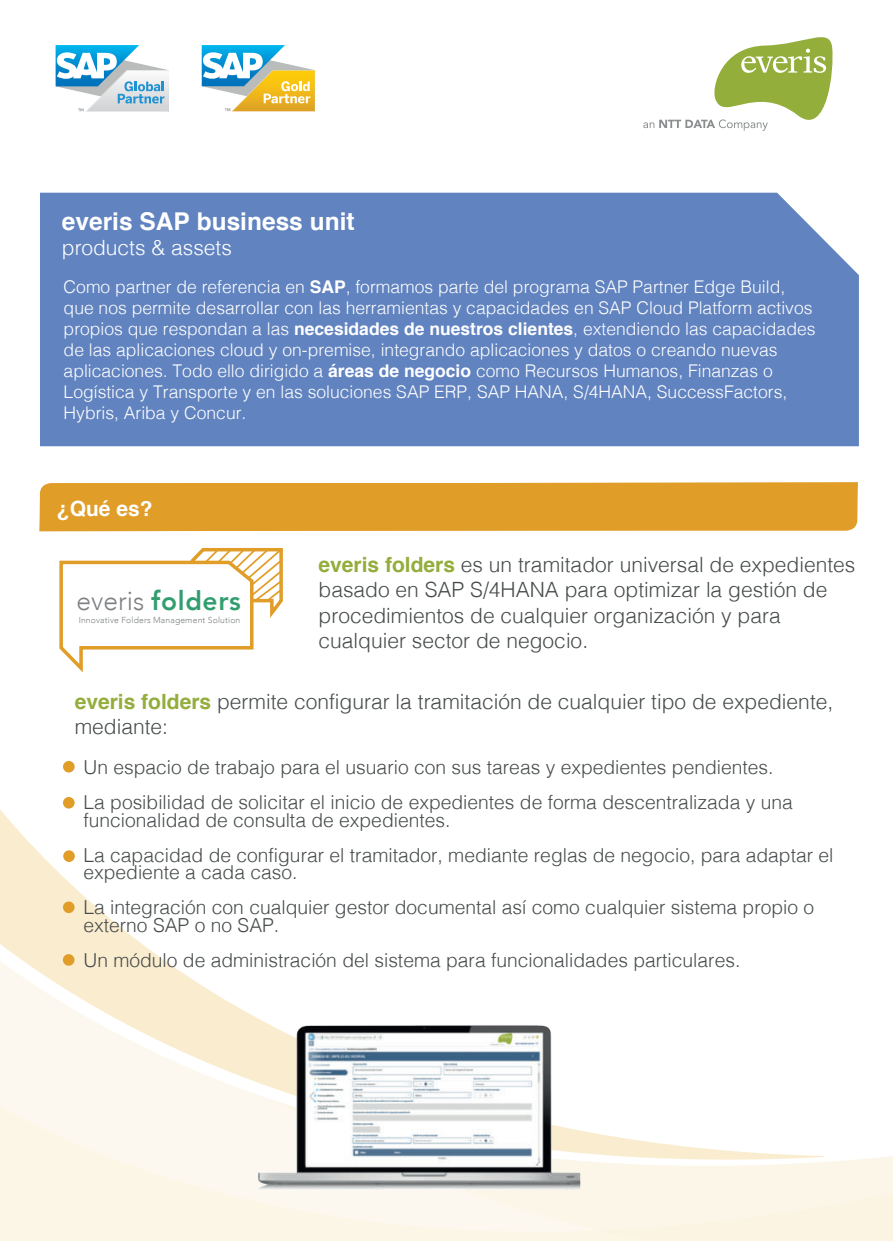
<style>
.page{position:relative;width:893px;height:1241px;background:#fff}
.page>*{position:absolute;margin:0;border:0;box-sizing:border-box;transform-origin:0 0}
.t1{font:800 26.6px "Avenir";letter-spacing:.025em;color:#329e70}
.t2{font:700 24.5px "Helvetica";color:#fff}
.t3{font:300 21px/25.2px "Helvetica";color:#474b4c}
.t4{font:300 21px "Helvetica";color:#fff}
.t5{font:700 21px "Helvetica";color:#fff}
.t6{font:300 19.25px/35px "Helvetica";color:#474b4c}
.t7{font:300 17.5px/21px "Helvetica";color:#fff}
.t8{font:300 8.75px "Avenir";letter-spacing:.015em;color:#7e8083}
.s1{font-weight:700}
.s2{font-weight:300;color:#7e8083}
.s3{font-weight:700;color:#94ad3b}
</style>
<div class="page">
<svg style="left:40px;top:482px;width:818px;height:9px;background:#e2a63b"></svg>
<div style="left:39px;top:491px;width:819px;height:40px;background:#e09d27"></div>
<svg style="left:39px;top:521px;width:785px;height:252px"></svg>
<svg style="left:0;top:811px;width:151px;height:140px"></svg>
<svg style="left:0;top:951px;width:893px;height:289px"></svg>
<div style="left:40px;top:193px;width:819px;height:253px;background:#6183c0"></div>
<svg style="left:56px;top:45px;width:113px;height:66px"></svg>
<svg style="left:202px;top:45px;width:113px;height:66px"></svg>
<div style="left:63px;top:760px;width:12px;height:12px;background:#e09d27;border-radius:50%"></div>
<div style="left:63px;top:796px;width:12px;height:12px;background:#e09d27;border-radius:50%"></div>
<div style="left:63px;top:850px;width:12px;height:11px;background:#e09d27;border-radius:50%"></div>
<div style="left:63px;top:901px;width:12px;height:11px;background:#e09d27;border-radius:50%"></div>
<svg style="left:63px;top:953px;width:12px;height:12px"></svg>
<svg style="left:58px;top:544px;width:227px;height:132px"></svg>
<img style="left:243px;top:1007px;width:349px;height:193px">
<svg style="left:643px;top:37px;width:190px;height:94px"></svg>
<h2 class="t2" style="left:62px;top:201px;width:294px">everis SAP business unit</h2>
<p class="t4" style="left:62px;top:229px;width:172px">products &amp; assets</p>
<p class="t7" style="left:64px;top:275px;width:753px">Como partner de referencia en <span class="s1">SAP</span>, formamos parte del programa SAP Partner Edge Build, que nos permite desarrollar con las herramientas y capacidades en SAP Cloud Platform activos propios que respondan a las <span class="s1">necesidades de nuestros clientes</span>, extendiendo las capacidades de las aplicaciones cloud y on-premise, integrando aplicaciones y datos o creando nuevas aplicaciones. Todo ello dirigido a <span class="s1">áreas de negocio</span> como Recursos Humanos, Finanzas o Logística y Transporte y en las soluciones SAP ERP, SAP HANA, S/4HANA, SuccessFactors, Hybris, Ariba y Concur.</p>
<p class="t5" style="left:57px;top:491px;width:97px">¿Qué es?</p>
<h1 class="t1" style="left:77px;top:579px;width:166px"><span class="s2">everis</span> folders</h1>
<p class="t8" style="left:79px;top:614px;width:163px">Innovative Folders Management Solution</p>
<p class="t3" style="left:319px;top:550px;width:538px"><span class="s3">everis folders</span> es un tramitador universal de expedientes basado en SAP S/4HANA para optimizar la gestión de procedimientos de cualquier organización y para cualquier sector de negocio.</p>
<p class="t3" style="left:75px;top:687px;width:760px"><span class="s3">everis folders</span> permite configurar la tramitación de cualquier tipo de expediente, mediante:</p>
<p class="t6" style="left:83px;top:748px;width:711px">Un espacio de trabajo para el usuario con sus tareas y expedientes pendientes.<br>La posibilidad de solicitar el inicio de expedientes de forma descentralizada y una</p>
<p class="t6" style="left:83px;top:801px;width:751px">funcionalidad de consulta de expedientes.<br>La capacidad de configurar el tramitador, mediante reglas de negocio, para adaptar el</p>
<p class="t6" style="left:83px;top:853px;width:732px">expediente a cada caso.<br>La integración con cualquier gestor documental así como cualquier sistema propio o</p>
<p class="t6" style="left:83px;top:906px;width:658px">externo SAP o no SAP.<br>Un módulo de administración del sistema para funcionalidades particulares.</p>
</div>
